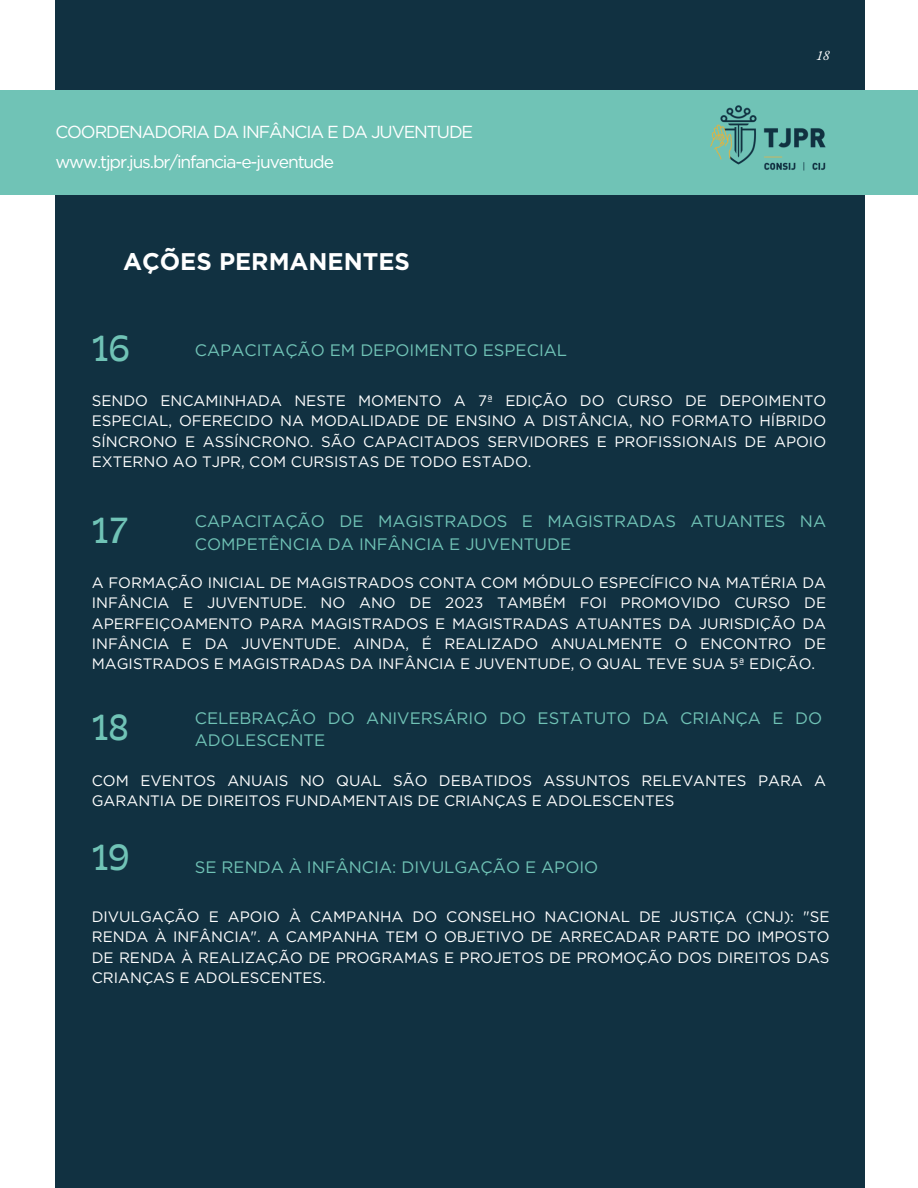
<style>
.page{position:relative;width:918px;height:1188px;background:#113141}
.page>*{position:absolute;margin:0;border:0;box-sizing:border-box;transform-origin:0 0}
.t1{font:39.15px "Tarif";color:#70c3b6}
.t2{font:700 24.15px "Gotham";color:#fff}
.t3{font:17.4px "Gotham";letter-spacing:-.065em;color:#fff}
.t4{font:16.65px/22.5px "Gotham";color:#70c3b6}
.t5{font:15.15px/20.2px "Gotham";color:#fff;text-align:justify}
.t6{font:italic 14.1px "EB Garamond";color:#fff}
</style>
<div class="page">
<div style="left:0;top:0;width:55px;height:1188px;background:#fff"></div>
<div style="left:865px;top:0;width:53px;height:1188px;background:#fff"></div>
<div style="left:0;top:91px;width:918px;height:104px;background:#70c3b6"></div>
<img style="left:671px;top:90px;width:194px;height:81px">
<h1 class="t3" style="left:55px;top:121px;width:419px">COORDENADORIA DA INFÂNCIA E DA JUVENTUDE</h1>
<p class="t3" style="left:55px;top:151px;width:280px">www.tjpr.jus.br/infancia-e-juventude</p>
<p class="t2" style="left:123px;top:247px;width:288px">AÇÕES PERMANENTES</p>
<p class="t1" style="left:92px;top:325px;width:40px">16</p>
<h2 class="t4" style="left:195px;top:339px;width:374px">CAPACITAÇÃO EM DEPOIMENTO ESPECIAL</h2>
<h3 class="t6" style="left:816px;top:45px;width:15px">18</h3>
<h2 class="t5" style="left:92px;top:391px;width:736px">SENDO ENCAMINHADA NESTE MOMENTO A 7ª EDIÇÃO DO CURSO DE DEPOIMENTO ESPECIAL, OFERECIDO NA MODALIDADE DE ENSINO A DISTÂNCIA, NO FORMATO HÍBRIDO SÍNCRONO E ASSÍNCRONO. SÃO CAPACITADOS SERVIDORES E PROFISSIONAIS DE APOIO EXTERNO AO TJPR, COM CURSISTAS DE TODO ESTADO.</h2>
<p class="t1" style="left:92px;top:508px;width:38px">17</p>
<p class="t4" style="left:195px;top:510px;width:633px">CAPACITAÇÃO DE MAGISTRADOS E MAGISTRADAS ATUANTES NA<br>COMPETÊNCIA DA INFÂNCIA E JUVENTUDE</p>
<h2 class="t5" style="left:92px;top:573px;width:736px">A FORMAÇÃO INICIAL DE MAGISTRADOS CONTA COM MÓDULO ESPECÍFICO NA MATÉRIA DA INFÂNCIA E JUVENTUDE. NO ANO DE 2023 TAMBÉM FOI PROMOVIDO CURSO DE APERFEIÇOAMENTO PARA MAGISTRADOS E MAGISTRADAS ATUANTES DA JURISDIÇÃO DA INFÂNCIA E DA JUVENTUDE. AINDA, É REALIZADO ANUALMENTE O ENCONTRO DE MAGISTRADOS E MAGISTRADAS DA INFÂNCIA E JUVENTUDE, O QUAL TEVE SUA 5ª EDIÇÃO.</h2>
<p class="t1" style="left:92px;top:704px;width:38px">18</p>
<p class="t4" style="left:195px;top:707px;width:629px">CELEBRAÇÃO DO ANIVERSÁRIO DO ESTATUTO DA CRIANÇA E DO<br>ADOLESCENTE</p>
<h2 class="t5" style="left:92px;top:770px;width:736px">COM EVENTOS ANUAIS NO QUAL SÃO DEBATIDOS ASSUNTOS RELEVANTES PARA A<br>GARANTIA DE DIREITOS FUNDAMENTAIS DE CRIANÇAS E ADOLESCENTES</h2>
<p class="t1" style="left:92px;top:835px;width:39px">19</p>
<p class="t4" style="left:195px;top:855px;width:405px">SE RENDA À INFÂNCIA: DIVULGAÇÃO E APOIO</p>
<h2 class="t5" style="left:92px;top:907px;width:739px">DIVULGAÇÃO E APOIO À CAMPANHA DO CONSELHO NACIONAL DE JUSTIÇA (CNJ): "SE RENDA À INFÂNCIA". A CAMPANHA TEM O OBJETIVO DE ARRECADAR PARTE DO IMPOSTO DE RENDA À REALIZAÇÃO DE PROGRAMAS E PROJETOS DE PROMOÇÃO DOS DIREITOS DAS CRIANÇAS E ADOLESCENTES.</h2>
</div>
